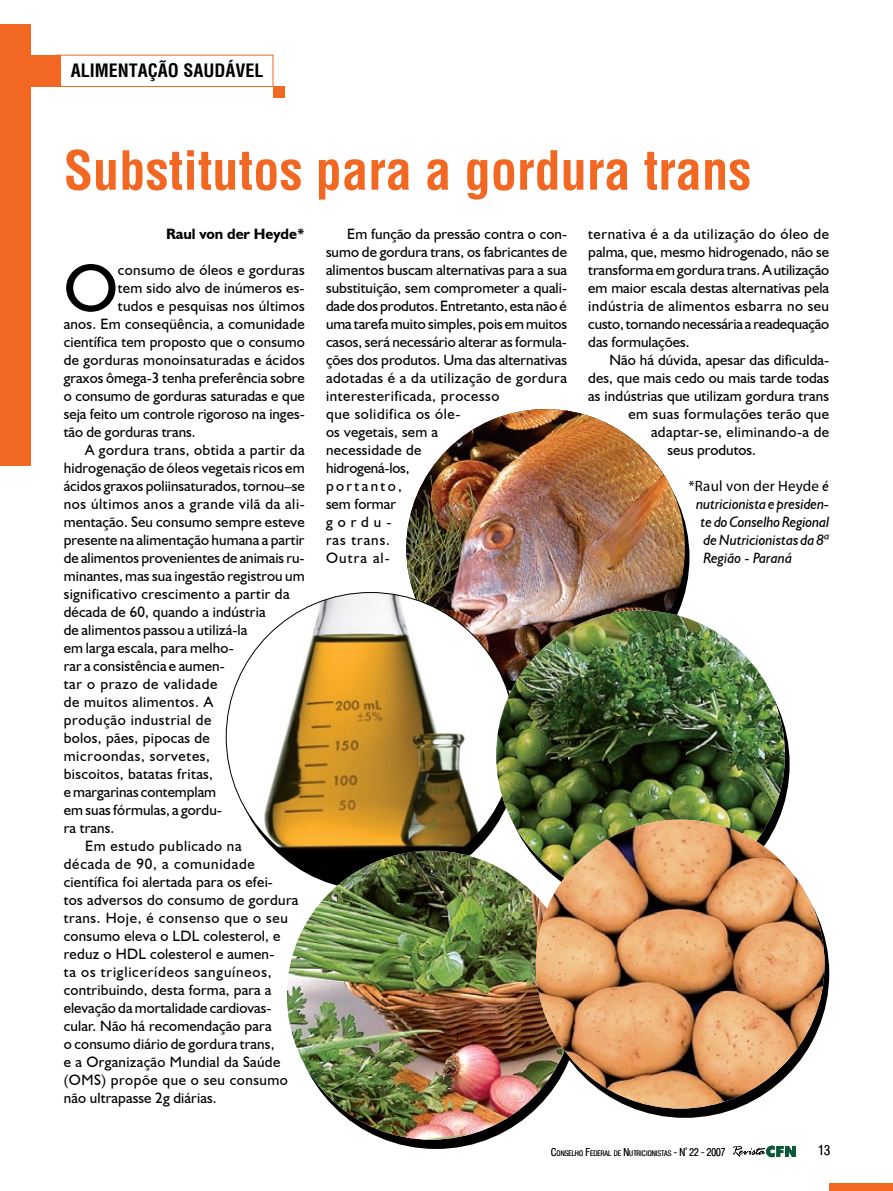
<style>
.page{position:relative;width:893px;height:1191px;background:#fff}
.page>*{position:absolute;margin:0;border:0;box-sizing:border-box;transform-origin:0 0}
.t1{font:67.65px "Humanist 521 BT";color:#000}
.t2{font:700 condensed 52.5px "Switzerland";color:#f26722}
.t3{font:700 condensed 18px "Switzerland";color:#000}
.t4{font:15px/18px "Humanist 521 BT";letter-spacing:.01em;color:#000}
.t5{font:15px "Humanist 521 BT";letter-spacing:.04em;color:#000}
.t6{font:italic 15px/18px "Humanist 521 BT";letter-spacing:-.005em;color:#000;text-align:justify}
.t7{font:15px "Humanist 521 BT";letter-spacing:.05em;color:#000}
.t8{font:15px "Humanist 521 BT";letter-spacing:.03em;color:#000}
.t9{font:15px "Humanist 521 BT";letter-spacing:.035em;color:#000}
.t10{font:15px "Humanist 521 BT";letter-spacing:.045em;color:#000}
.t11{font:15px "Myriad Pro";letter-spacing:.01em;color:#000}
.t12{font:700 15px "Humanist 521 BT";color:#000}
.t13{font:13.5px "Switzerland Cond Light";color:#000}
.t14{font:10.5px "Switzerland Cond Light";color:#000}
.t15{font:7.35px "Switzerland Cond Light";color:#000}
.s1{font-family:"Humanist 521 BT";font-style:italic}
.s2{font-size:10.5px}
</style>
<div class="page">
<div style="left:57px;top:55px;width:216px;height:32px;border:1px solid #f26722"></div>
<div style="left:29px;top:55px;width:32px;height:32px;background:#f26722"></div>
<div style="left:273px;top:86px;width:11px;height:12px;background:#f26722"></div>
<div style="left:0;top:24px;width:31px;height:442px;background:#f26722"></div>
<div style="left:829px;top:1183px;width:64px;height:8px;background:#f26722"></div>
<img style="left:406px;top:409px;width:279px;height:272px">
<svg style="left:292px;top:860px;width:288px;height:289px;background:#100f0d"></svg>
<div style="left:540px;top:829px;width:289px;height:288px;background:#000;border-radius:50%"></div>
<img style="left:226px;top:592px;width:289px;height:289px;border-radius:144px">
<img style="left:496px;top:610px;width:289px;height:289px;border-radius:144px">
<img style="left:287px;top:850px;width:289px;height:289px;border-radius:144px">
<img style="left:536px;top:819px;width:289px;height:289px;border-radius:144px">
<svg style="left:733px;top:1145px;width:63px;height:12px"></svg>
<p class="t3" style="left:71px;top:60px;width:49px">Alimenta</p>
<p class="t3" style="left:148px;top:60px;width:107px">ção Saudável</p>
<h2 class="t2" style="left:64px;top:139px;width:689px">Substitutos para a gordura trans</h2>
<p class="t12" style="left:166px;top:224px;width:140px">Raul von der Heyde*</p>
<h1 class="t1" style="left:64px;top:246px;width:56px">O</h1>
<p class="t4" style="left:118px;top:260px;width:188px">consumo de óleos e gorduras</p>
<p class="t4" style="left:326px;top:224px;width:243px;text-indent:21px">Em função da pressão contra o con&shy;sumo de gordura trans, os fabricantes de alimentos buscam alternativas para a sua substituição, sem comprometer a quali&shy;dade dos produtos. Entretanto, esta não é uma tarefa muito simples, pois em muitos casos, será necessário alterar as formula&shy;ções dos produtos. Uma das alternativas adotadas é a da utilização de gordura interesterificada, processo<br>que solidifica os óle-<br>os vegetais, sem a<br>necessidade de<br>hidrogená-los,<br>portanto,<br>sem formar<br>gordu-<br>ras trans.<br>Outra al-</p>
<p class="t4" style="left:588px;top:224px;width:243px;text-align:justify">ternativa é a da utilização do óleo de palma, que, mesmo hidrogenado, não se transforma em gordura trans. A utilização em maior escala destas alternativas pela indústria de alimentos esbarra no seu custo, tornando necessária a readequação das formulações.</p>
<p class="t4" style="left:118px;top:278px;width:188px">tem sido alvo de inúmeros es-</p>
<p class="t4" style="left:118px;top:296px;width:188px">tudos e pesquisas nos últimos</p>
<p class="t4" style="left:64px;top:314px;width:242px">anos. Em conseqüência, a comunidade</p>
<p class="t4" style="left:64px;top:332px;width:242px">científica tem proposto que o consumo</p>
<p class="t4" style="left:64px;top:350px;width:243px">de gorduras monoinsaturadas e ácidos</p>
<p class="t4" style="left:64px;top:368px;width:242px">graxos ômega-3 tenha preferência sobre</p>
<p class="t4" style="left:64px;top:386px;width:243px">o consumo de gorduras saturadas e que</p>
<p class="t4" style="left:64px;top:404px;width:242px">seja feito um controle rigoroso na inges-</p>
<p class="t4" style="left:64px;top:422px;width:133px">tão de gorduras trans.</p>
<p class="t4" style="left:85px;top:440px;width:221px">A gordura trans, obtida a partir da</p>
<p class="t4" style="left:64px;top:458px;width:242px">hidrogenação de óleos vegetais ricos em</p>
<p class="t4" style="left:64px;top:476px;width:243px">ácidos graxos poliinsaturados, tornou–se</p>
<p class="t5" style="left:64px;top:495px;width:243px">nos últimos anos a grande vilã da ali-</p>
<p class="t4" style="left:64px;top:512px;width:242px">mentação. Seu consumo sempre esteve</p>
<p class="t4" style="left:64px;top:530px;width:242px">presente na alimentação humana a partir</p>
<p class="t4" style="left:64px;top:548px;width:242px">de alimentos provenientes de animais ru-</p>
<p class="t4" style="left:64px;top:566px;width:243px">minantes, mas sua ingestão registrou um</p>
<p class="t4" style="left:64px;top:584px;width:227px">significativo crescimento a partir da</p>
<p class="t4" style="left:64px;top:602px;width:203px">década de 60, quando a indústria</p>
<p class="t4" style="left:64px;top:620px;width:185px">de alimentos passou a utilizá-la</p>
<p class="t4" style="left:64px;top:638px;width:172px">em larga escala, para melho-</p>
<p class="t4" style="left:64px;top:656px;width:163px">rar a consistência e aumen-</p>
<p class="t10" style="left:64px;top:675px;width:155px">tar o prazo de validade</p>
<p class="t9" style="left:64px;top:693px;width:151px">de muitos alimentos. A</p>
<p class="t5" style="left:64px;top:711px;width:149px">produção industrial de</p>
<p class="t4" style="left:64px;top:728px;width:148px">bolos, pães, pipocas de</p>
<p class="t10" style="left:64px;top:747px;width:148px">microondas, sorvetes,</p>
<p class="t4" style="left:64px;top:764px;width:151px">biscoitos, batatas fritas,</p>
<p class="t4" style="left:64px;top:782px;width:154px">e margarinas contemplam</p>
<p class="t4" style="left:64px;top:800px;width:160px">em suas fórmulas, a gordu-</p>
<p class="t4" style="left:64px;top:818px;width:52px">ra trans.</p>
<p class="t5" style="left:85px;top:837px;width:158px">Em estudo publicado na</p>
<p class="t7" style="left:64px;top:855px;width:193px">década de 90, a comunidade</p>
<p class="t4" style="left:64px;top:872px;width:211px">científica foi alertada para os efei-</p>
<p class="t4" style="left:64px;top:890px;width:236px">tos adversos do consumo de gordura</p>
<p class="t5" style="left:64px;top:909px;width:226px">trans. Hoje, é consenso que o seu</p>
<p class="t4" style="left:64px;top:926px;width:218px">consumo eleva o LDL colesterol, e</p>
<p class="t4" style="left:64px;top:944px;width:212px">reduz o HDL colesterol e aumen-</p>
<p class="t7" style="left:64px;top:963px;width:209px">ta os triglicerídeos sanguíneos,</p>
<p class="t4" style="left:64px;top:980px;width:209px">contribuindo, desta forma, para a</p>
<p class="t4" style="left:64px;top:998px;width:209px">elevação da mortalidade cardiovas-</p>
<p class="t4" style="left:64px;top:1016px;width:209px">cular. Não há recomendação para</p>
<p class="t4" style="left:64px;top:1034px;width:212px">o consumo diário de gordura trans,</p>
<p class="t4" style="left:64px;top:1052px;width:218px">e a Organização Mundial da Saúde</p>
<p class="t9" style="left:64px;top:1071px;width:226px">(OMS) propõe que o seu consumo</p>
<p class="t4" style="left:64px;top:1088px;width:154px">não ultrapasse 2g diárias.</p>
<p class="t4" style="left:609px;top:350px;width:221px">Não há dúvida, apesar das dificulda-</p>
<p class="t4" style="left:588px;top:368px;width:242px">des, que mais cedo ou mais tarde todas</p>
<p class="t4" style="left:588px;top:386px;width:242px">as indústrias que utilizam gordura trans</p>
<p class="t8" style="left:629px;top:405px;width:202px">em suas formulações terão que</p>
<p class="t8" style="left:651px;top:423px;width:180px">adaptar-se, eliminando-a de</p>
<p class="t4" style="left:668px;top:440px;width:90px">seus produtos.</p>
<p class="t11" style="left:689px;top:477px;width:142px">*Raul von der Heyde <span class="s1">é</span></p>
<p class="t6" style="left:701px;top:494px;width:130px;text-indent:-4px">nutricionista e presiden&shy;te do Conselho Regional de Nutricionistas da 8ª Região - Paraná</p>
<p class="t15" style="left:551px;top:1148px;width:135px"><span class="s2">C</span>ONSELHO <span class="s2">F</span>EDERAL DE <span class="s2">N</span> UTRICIONISTAS <span class="s2">- N</span></p>
<p class="t13" style="left:818px;top:1142px;width:13px">13</p>
<p class="t14" style="left:685px;top:1145px;width:42px"><sup>º</sup> 22 - 2007</p>
</div>
